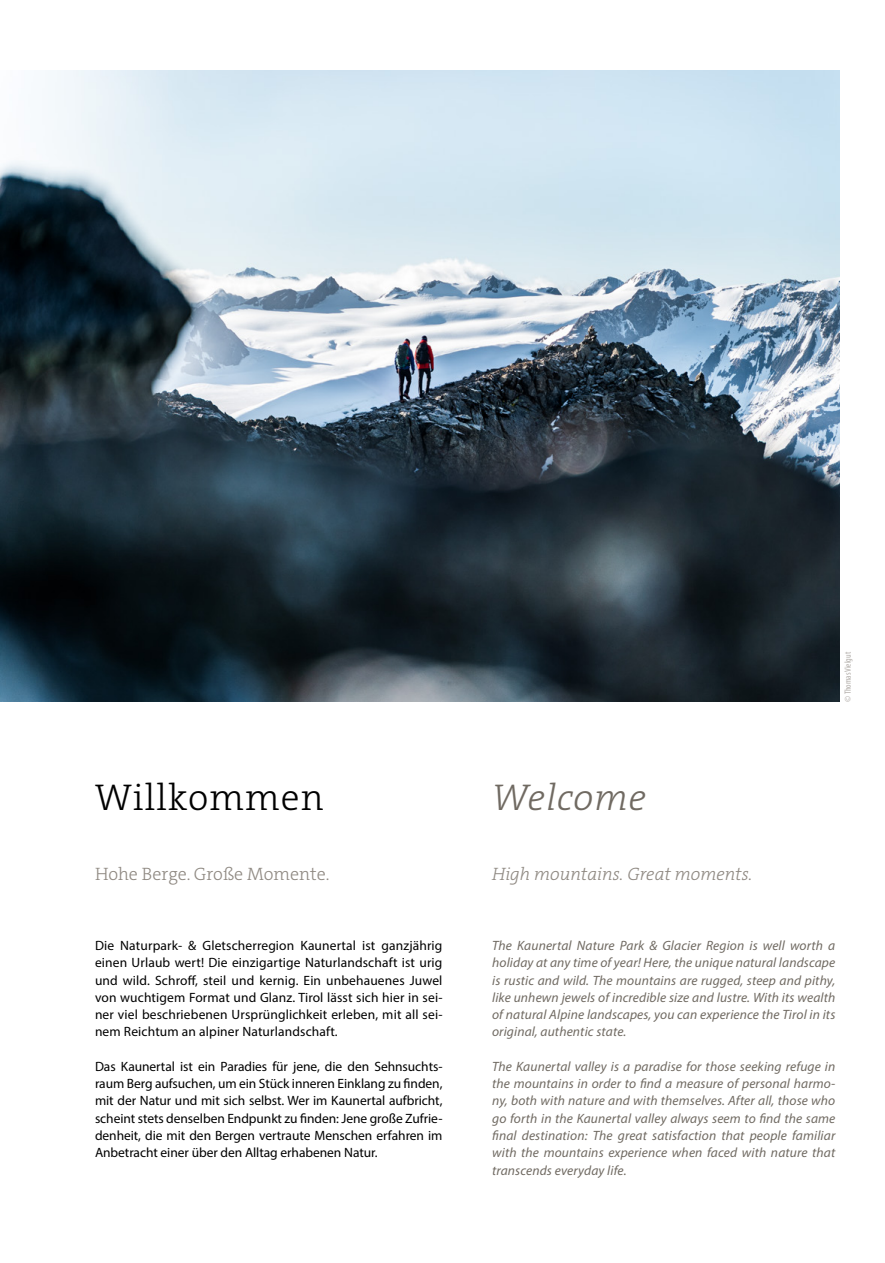
<style>
.page{position:relative;width:885px;height:1263px;background:#fff}
.page>*{position:absolute;margin:0;border:0;box-sizing:border-box;transform-origin:0 0}
.t1{font:300 37.5px "The Serif C5";letter-spacing:.03em;color:#000}
.t2{font:italic 300 37.5px "The Serif C5";letter-spacing:.03em;color:#706a62}
.t3{font:italic 300 18px "The Serif C5";color:#8f8982}
.t4{font:300 18px "The Serif C5";color:#8f8982}
.t5{font:italic 13.5px/17.2px "Myriad Pro";letter-spacing:.01em;color:#706a62;text-align:justify}
.t6{font:13.5px/17.2px "Myriad Pro";color:#000;text-align:justify}
.t7{font:condensed 9px "Myriad Pro";color:#b1aca8}
</style>
<div class="page">
<img style="left:0;top:70px;width:839px;height:632px">
<p class="t7" style="left:842px;top:702px;width:51px;rotate:-90deg">© Thomas Vielgut</p>
<h1 class="t1" style="left:95px;top:773px;width:230px">Willkommen</h1>
<h1 class="t2" style="left:492px;top:773px;width:156px">Welcome</h1>
<h2 class="t4" style="left:95px;top:862px;width:236px">Hohe Berge. Große Momente.</h2>
<h2 class="t3" style="left:492px;top:862px;width:262px">High mountains. Great moments.</h2>
<p class="t6" style="left:95px;top:937px;width:349px">Die Naturpark- &amp; Gletscherregion Kaunertal ist ganzjährig einen Urlaub wert! Die einzigartige Naturlandschaft ist urig und wild. Schroff, steil und kernig. Ein unbehauenes Juwel von wuchtigem Format und Glanz. Tirol lässt sich hier in sei&shy;ner viel beschriebenen Ursprünglichkeit erleben, mit all sei&shy;nem Reichtum an alpiner Naturlandschaft.</p>
<p class="t6" style="left:95px;top:1057px;width:349px">Das Kaunertal ist ein Paradies für jene, die den Sehnsuchts&shy;raum Berg aufsuchen, um ein Stück inneren Einklang zu finden, mit der Natur und mit sich selbst. Wer im Kaunertal aufbricht, scheint stets denselben Endpunkt zu finden: Jene große Zufrie&shy;denheit, die mit den Bergen vertraute Menschen erfahren im Anbetracht einer über den Alltag erhabenen Natur.</p>
<p class="t5" style="left:492px;top:937px;width:345px">The Kaunertal Nature Park &amp; Glacier Region is well worth a holiday at any time of year! Here, the unique natural landscape is rustic and wild. The mountains are rugged, steep and pithy, like unhewn jewels of incredible size and lustre. With its wealth of natural Alpine landscapes, you can experience the Tirol in its original, authentic state.</p>
<p class="t5" style="left:492px;top:1057px;width:345px">The Kaunertal valley is a paradise for those seeking refuge in the mountains in order to find a measure of personal harmo&shy;ny, both with nature and with themselves. After all, those who go forth in the Kaunertal valley always seem to find the same final destination: The great satisfaction that people familiar with the mountains experience when faced with nature that transcends everyday life.</p>
</div>
